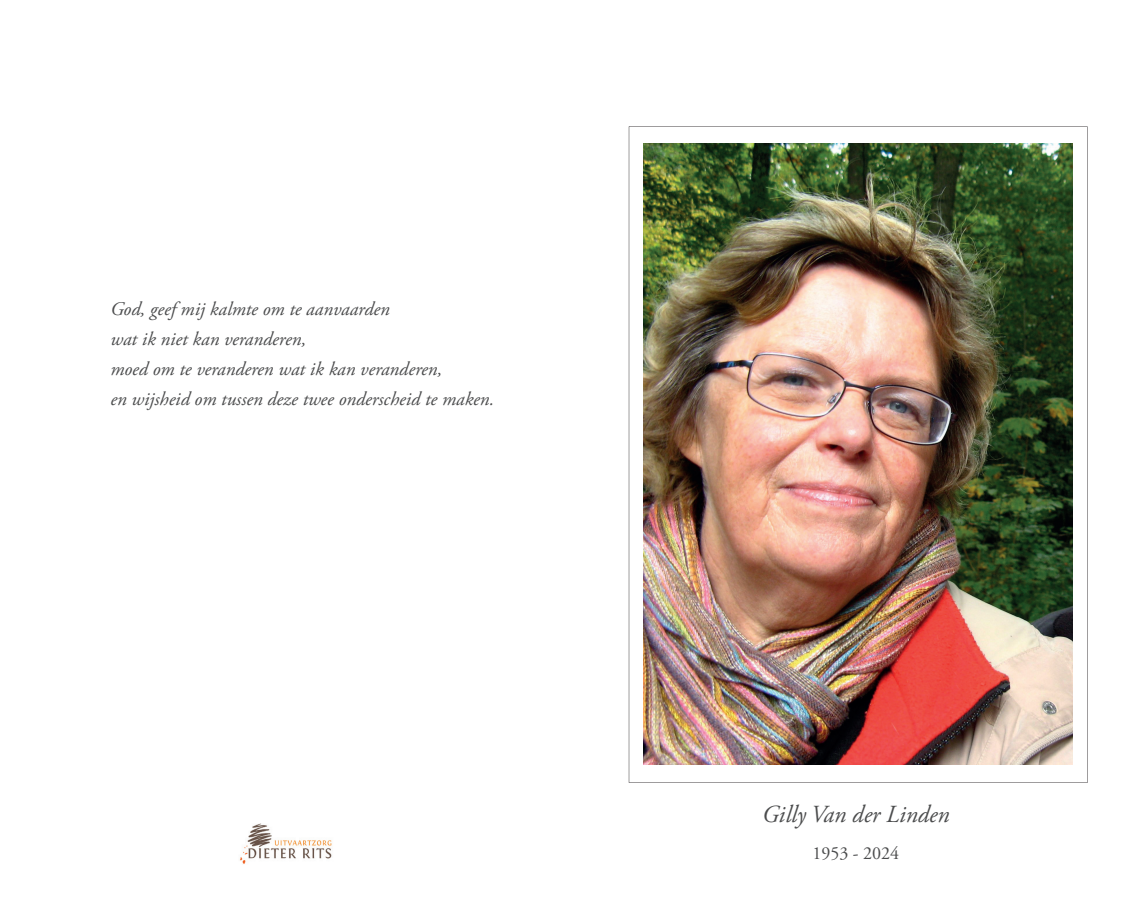
<style>
.page{position:relative;width:1141px;height:918px;background:#fff}
.page>*{position:absolute;margin:0;border:0;box-sizing:border-box;transform-origin:0 0}
.t1{font:italic 24.5px "Adobe Garamond Pro";color:#4b4c4d}
.t2{font:italic 19.25px/29.8px "Adobe Garamond Pro";color:#4b4c4d}
.t3{font:18.38px "Adobe Garamond Pro";color:#4b4c4d}
</style>
<div class="page">
<img style="left:240px;top:823px;width:92px;height:41px">
<svg style="left:629px;top:126px;width:459px;height:657px"></svg>
<img style="left:644px;top:144px;width:429px;height:621px">
<p class="t2" style="left:110px;top:295px;width:386px">God, geef mij kalmte om te aanvaarden<br>wat ik niet kan veranderen,<br>moed om te veranderen wat ik kan veranderen,<br>en wijsheid om tussen deze twee onderscheid te maken.</p>
<p class="t1" style="left:762px;top:800px;width:189px">Gilly Van der Linden</p>
<p class="t3" style="left:812px;top:842px;width:88px">1953 - 2024</p>
</div>
